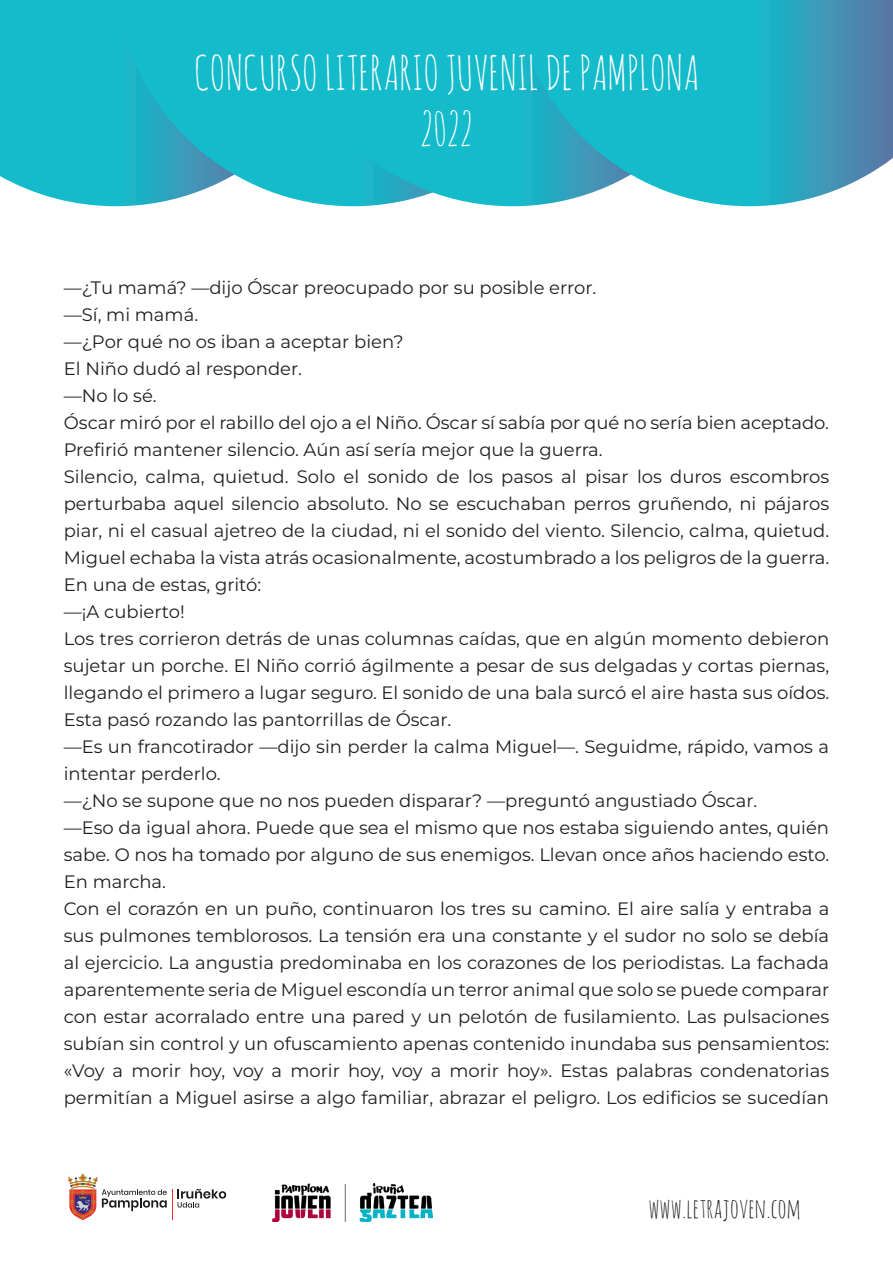
<style>
.page{position:relative;width:893px;height:1263px;background:#fff}
.page>*{position:absolute;margin:0;border:0;box-sizing:border-box;transform-origin:0 0}
.t1{font:46.5px "Amatic SC";color:#fff}
.t2{font:27px "Amatic SC";color:#231f20}
.Texto{font:18px/27px "Montserrat";color:#231f20;text-align:justify}
</style>
<div class="page">
<div style="left:0;top:0;width:118px;height:206px;background:#14bccb"></div>
<svg style="left:118px;top:0;width:159px;height:206px;background:#28bbcb"></svg>
<div style="left:277px;top:0;width:237px;height:206px;background:#14bccb"></div>
<svg style="left:514px;top:0;width:379px;height:206px;background:#30b2c6"></svg>
<svg style="left:178px;top:1189px;width:48px;height:18px"></svg>
<hr style="left:172px;top:1189px;width:1px;height:31px;background:#ee2d2d">
<svg style="left:68px;top:1173px;width:99px;height:47px"></svg>
<img style="left:272px;top:1184px;width:160px;height:37px">
<p class="t1" style="left:194px;top:43px;width:507px">CONCURSO LITERARIO JUVENIL DE PAMPLONA</p>
<p class="t1" style="left:420px;top:98px;width:54px">2022</p>
<p class="Texto" style="left:64px;top:273px;width:534px">—¿Tu mamá? —dijo Óscar preocupado por su posible error.</p>
<p class="Texto" style="left:64px;top:300px;width:136px">—Sí, mi mamá.</p>
<p class="Texto" style="left:64px;top:327px;width:341px">—¿Por qué no os iban a aceptar bien?</p>
<p class="Texto" style="left:64px;top:354px;width:240px">El Niño dudó al responder.</p>
<p class="Texto" style="left:64px;top:381px;width:94px">—No lo sé.</p>
<p class="Texto" style="left:64px;top:408px;width:767px">Óscar miró por el rabillo del ojo a el Niño. Óscar sí sabía por qué no sería bien aceptado.<br>Prefirió mantener silencio. Aún así sería mejor que la guerra.</p>
<p class="Texto" style="left:64px;top:462px;width:767px">Silencio, calma, quietud. Solo el sonido de los pasos al pisar los duros escombros perturbaba aquel silencio absoluto. No se escuchaban perros gruñendo, ni pájaros piar, ni el casual ajetreo de la ciudad, ni el sonido del viento. Silencio, calma, quietud.<br>Miguel echaba la vista atrás ocasionalmente, acostumbrado a los peligros de la guerra.<br>En una de estas, gritó:</p>
<p class="Texto" style="left:64px;top:597px;width:123px">—¡A cubierto!</p>
<p class="Texto" style="left:64px;top:624px;width:767px">Los tres corrieron detrás de unas columnas caídas, que en algún momento debieron sujetar un porche. El Niño corrió ágilmente a pesar de sus delgadas y cortas piernas, llegando el primero a lugar seguro. El sonido de una bala surcó el aire hasta sus oídos.<br>Esta pasó rozando las pantorrillas de Óscar.</p>
<p class="Texto" style="left:64px;top:732px;width:767px">—Es un francotirador —dijo sin perder la calma Miguel—. Seguidme, rápido, vamos a intentar perderlo.</p>
<p class="Texto" style="left:64px;top:786px;width:695px">—¿No se supone que no nos pueden disparar? —preguntó angustiado Óscar.</p>
<p class="Texto" style="left:64px;top:813px;width:767px">—Eso da igual ahora. Puede que sea el mismo que nos estaba siguiendo antes, quién sabe. O nos ha tomado por alguno de sus enemigos. Llevan once años haciendo esto.<br>En marcha.</p>
<p class="Texto" style="left:64px;top:894px;width:767px">Con el corazón en un puño, continuaron los tres su camino. El aire salía y entraba a sus pulmones temblorosos. La tensión era una constante y el sudor no solo se debía al ejercicio. La angustia predominaba en los corazones de los periodistas. La fachada aparentemente seria de Miguel escondía un terror animal que solo se puede comparar con estar acorralado entre una pared y un pelotón de fusilamiento. Las pulsaciones subían sin control y un ofuscamiento apenas contenido inundaba sus pensamientos: «Voy a morir hoy, voy a morir hoy, voy a morir hoy». Estas palabras condenatorias permitían a Miguel asirse a algo familiar, abrazar el peligro. Los edificios se sucedían</p>
<p class="t2" style="left:648px;top:1190px;width:154px">www.letrajoven.com</p>
</div>
